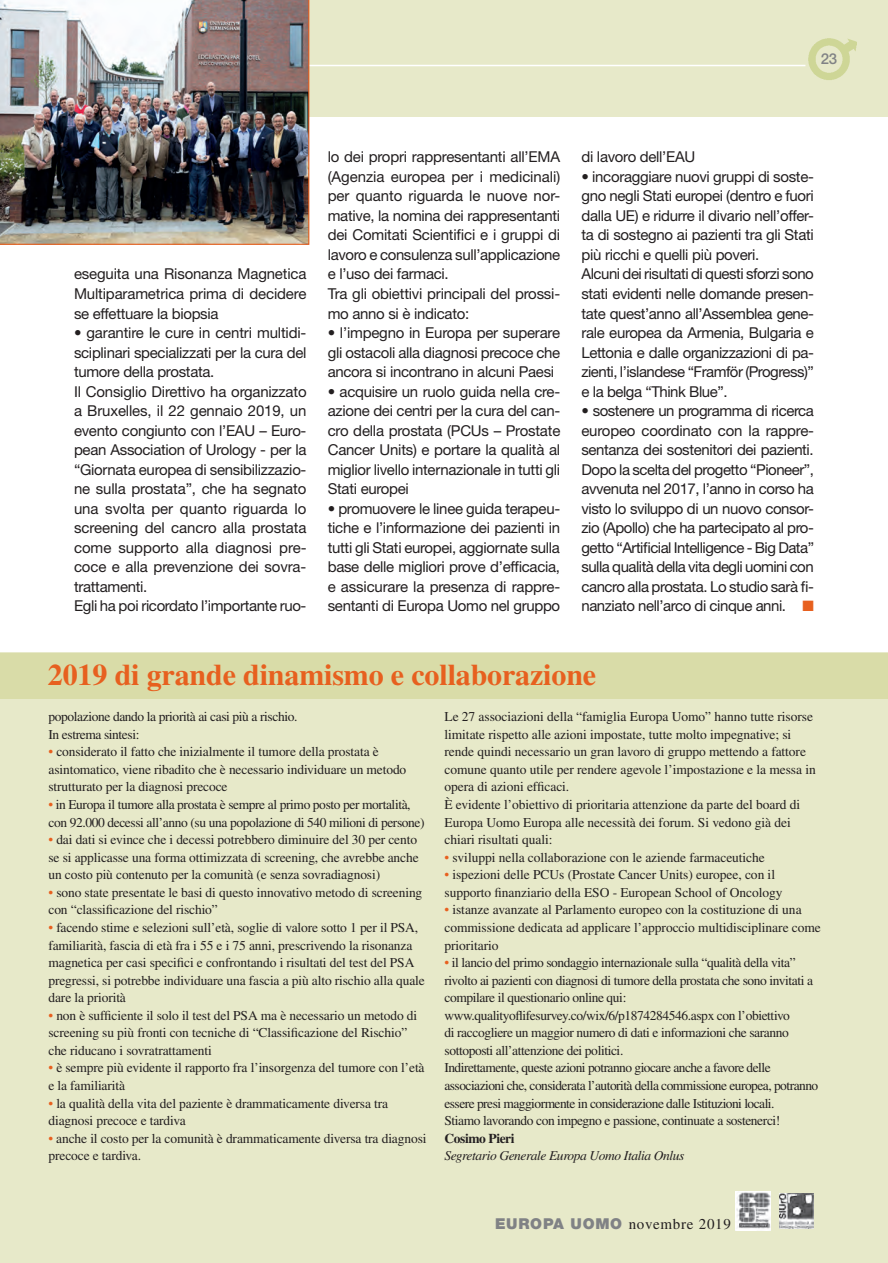
<style>
.page{position:relative;width:888px;height:1263px;background:#fff}
.page>*{position:absolute;margin:0;border:0;box-sizing:border-box;transform-origin:0 0}
.t1{font:700 30px "Times LT Std";letter-spacing:-.005em;color:#e7601f}
.t2{font:15px/19.5px "Helvetica Neue LT Std";letter-spacing:-.02em;color:#231f20;text-align:justify}
.t3{font:15px "Times LT Std";letter-spacing:.05em;color:#231f20}
.t4{font:500 15px "Helvetica Neue LT Std";color:#808285}
.t5{font:13.5px/17.5px "Times LT Std";letter-spacing:-.01em;color:#231f20}
.t6{font:13.5px/17.5px "Times LT Std";letter-spacing:-.03em;color:#231f20}
.t7{font:italic 13.5px "Times LT Std";letter-spacing:-.03em;color:#231f20}
.t8{font:700 13.5px "Times LT Std";letter-spacing:-.03em;color:#231f20}
.s1{color:#e7601f}
.s2{font-family:"Helvetica Neue LT Std";font-weight:900;color:#808285}
</style>
<div class="page">
<div style="left:0;top:652px;width:888px;height:610px;background:#e7e9c9"></div>
<div style="left:0;top:0;width:888px;height:117px;background:#e7e9c9"></div>
<img style="left:808px;top:38px;width:48px;height:42px">
<img style="left:735px;top:1191px;width:36px;height:38px">
<img style="left:780px;top:1193px;width:33px;height:34px">
<hr style="left:0;top:65px;width:805px;height:1px;background:#fff">
<div style="left:0;top:653px;width:888px;height:46px;background:#d9dca8"></div>
<img style="left:0;top:0;width:309px;height:245px">
<p class="t4" style="left:821px;top:50px;width:18px">23</p>
<p class="t2" style="left:74px;top:264px;width:234px">eseguita una Risonanza Magnetica Multiparametrica prima di decidere se effettuare la biopsia</p>
<p class="t2" style="left:74px;top:322px;width:234px;text-align:left">• garantire le cure in centri multidi&shy;sciplinari specializzati per la cura del tumore della prostata.<br>Il Consiglio Direttivo ha organizzato a Bruxelles, il 22 gennaio 2019, un evento congiunto con l’EAU – Euro&shy;pean Association of Urology - per la “Giornata europea di sensibilizzazio&shy;ne sulla prostata”, che ha segnato una svolta per quanto riguarda lo screening del cancro alla prostata come supporto alla diagnosi pre&shy;coce e alla prevenzione dei sovra&shy;trattamenti.<br>Egli ha poi ricordato l’importante ruo-</p>
<p class="t2" style="left:328px;top:147px;width:234px;text-align:left">lo dei propri rappresentanti all’EMA (Agenzia europea per i medicinali) per quanto riguarda le nuove nor&shy;mative, la nomina dei rappresentanti dei Comitati Scientifici e i gruppi di lavoro e consulenza sull’applicazione e l’uso dei farmaci.<br>Tra gli obiettivi principali del prossi&shy;mo anno si è indicato:</p>
<p class="t2" style="left:328px;top:322px;width:234px">• l’impegno in Europa per superare gli ostacoli alla diagnosi precoce che ancora si incontrano in alcuni Paesi</p>
<p class="t2" style="left:328px;top:381px;width:234px">• acquisire un ruolo guida nella cre&shy;azione dei centri per la cura del can&shy;cro della prostata (PCUs – Prostate Cancer Units) e portare la qualità al miglior livello internazionale in tutti gli Stati europei</p>
<p class="t2" style="left:328px;top:498px;width:234px">• promuovere le linee guida terapeu&shy;tiche e l’informazione dei pazienti in tutti gli Stati europei, aggiornate sulla base delle migliori prove d’efficacia, e assicurare la presenza di rappre&shy;sentanti di Europa Uomo nel gruppo</p>
<p class="t2" style="left:581px;top:147px;width:115px">di lavoro dell’EAU</p>
<p class="t2" style="left:581px;top:166px;width:234px;text-align:left">• incoraggiare nuovi gruppi di soste&shy;gno negli Stati europei (dentro e fuori dalla UE) e ridurre il divario nell’offer&shy;ta di sostegno ai pazienti tra gli Stati più ricchi e quelli più poveri.<br>Alcuni dei risultati di questi sforzi sono stati evidenti nelle domande presen&shy;tate quest’anno all’Assemblea gene&shy;rale europea da Armenia, Bulgaria e Lettonia e dalle organizzazioni di pa&shy;zienti, l’islandese “Framför (Progress)” e la belga “Think Blue”.</p>
<p class="t2" style="left:581px;top:400px;width:234px">• sostenere un programma di ricerca europeo coordinato con la rappre&shy;sentanza dei sostenitori dei pazienti.<br>Dopo la scelta del progetto “Pioneer”, avvenuta nel 2017, l’anno in corso ha visto lo sviluppo di un nuovo consor&shy;zio (Apollo) che ha partecipato al pro&shy;getto “Artificial Intelligence - Big Data” sulla qualità della vita degli uomini con cancro alla prostata. Lo studio sarà fi&shy;nanziato nell’arco di cinque anni. <span class="s1">■</span></p>
<h1 class="t1" style="left:48px;top:656px;width:550px">2019 di grande dinamismo e collaborazione</h1>
<p class="t6" style="left:49px;top:707px;width:250px">popolazione dando la priorità ai casi più a rischio.<br>In estrema sintesi:</p>
<p class="t5" style="left:49px;top:742px;width:359px"><span class="s1">•</span> considerato il fatto che inizialmente il tumore della prostata è asintomatico, viene ribadito che è necessario individuare un metodo strutturato per la diagnosi precoce</p>
<p class="t6" style="left:49px;top:795px;width:378px"><span class="s1">•</span> in Europa il tumore alla prostata è sempre al primo posto per mortalità, con 92.000 decessi all’anno (su una popolazione di 540 milioni di persone)</p>
<p class="t5" style="left:49px;top:830px;width:372px;text-align:justify"><span class="s1">•</span> dai dati si evince che i decessi potrebbero diminuire del 30 per cento se si applicasse una forma ottimizzata di screening, che avrebbe anche un costo più contenuto per la comunità (e senza sovradiagnosi)</p>
<p class="t5" style="left:49px;top:883px;width:375px"><span class="s1">•</span> sono state presentate le basi di questo innovativo metodo di screening con “classificazione del rischio”</p>
<p class="t5" style="left:49px;top:918px;width:378px"><span class="s1">•</span> facendo stime e selezioni sull’età, soglie di valore sotto 1 per il PSA, familiarità, fascia di età fra i 55 e i 75 anni, prescrivendo la risonanza magnetica per casi specifici e confrontando i risultati del test del PSA pregressi, si potrebbe individuare una fascia a più alto rischio alla quale dare la priorità</p>
<p class="t5" style="left:49px;top:1006px;width:370px"><span class="s1">•</span> non è sufficiente il solo il test del PSA ma è necessario un metodo di screening su più fronti con tecniche di “Classificazione del Rischio” che riducano i sovratrattamenti</p>
<p class="t5" style="left:49px;top:1058px;width:378px"><span class="s1">•</span> è sempre più evidente il rapporto fra l’insorgenza del tumore con l’età e la familiarità</p>
<p class="t5" style="left:49px;top:1093px;width:341px"><span class="s1">•</span> la qualità della vita del paziente è drammaticamente diversa tra diagnosi precoce e tardiva</p>
<p class="t5" style="left:49px;top:1129px;width:379px"><span class="s1">•</span> anche il costo per la comunità è drammaticamente diversa tra diagnosi precoce e tardiva.</p>
<p class="t5" style="left:444px;top:707px;width:373px">Le 27 associazioni della “famiglia Europa Uomo” hanno tutte risorse limitate rispetto alle azioni impostate, tutte molto impegnative; si rende quindi necessario un gran lavoro di gruppo mettendo a fattore comune quanto utile per rendere agevole l’impostazione e la messa in opera di azioni efficaci.<br>È evidente l’obiettivo di prioritaria attenzione da parte del board di Europa Uomo Europa alle necessità dei forum. Si vedono già dei chiari risultati quali:</p>
<p class="t5" style="left:444px;top:848px;width:322px"><span class="s1">•</span> sviluppi nella collaborazione con le aziende farmaceutiche</p>
<p class="t5" style="left:444px;top:865px;width:340px"><span class="s1">•</span> ispezioni delle PCUs (Prostate Cancer Units) europee, con il supporto finanziario della ESO - European School of Oncology</p>
<p class="t5" style="left:444px;top:900px;width:378px"><span class="s1">•</span> istanze avanzate al Parlamento europeo con la costituzione di una commissione dedicata ad applicare l’approccio multidisciplinare come prioritario</p>
<p class="t6" style="left:444px;top:953px;width:375px"><span class="s1">•</span> il lancio del primo sondaggio internazionale sulla “qualità della vita” rivolto ai pazienti con diagnosi di tumore della prostata che sono invitati a compilare il questionario online qui: www.qualityoflifesurvey.co/wix/6/p1874284546.aspx con l’obiettivo<br>di raccogliere un maggior numero di dati e informazioni che saranno sottoposti all’attenzione dei politici.<br>Indirettamente, queste azioni potranno giocare anche a favore delle associazioni che, considerata l’autorità della commissione europea, potranno essere presi maggiormente in considerazione dalle Istituzioni locali.<br>Stiamo lavorando con impegno e passione, continuate a sostenerci!</p>
<p class="t8" style="left:444px;top:1129px;width:72px">Cosimo Pieri</p>
<p class="t7" style="left:444px;top:1148px;width:241px">Segretario Generale Europa Uomo Italia Onlus</p>
<p class="t3" style="left:495px;top:1215px;width:238px"><span class="s2">EUROPA UOMO</span> novembre 2019</p>
</div>
